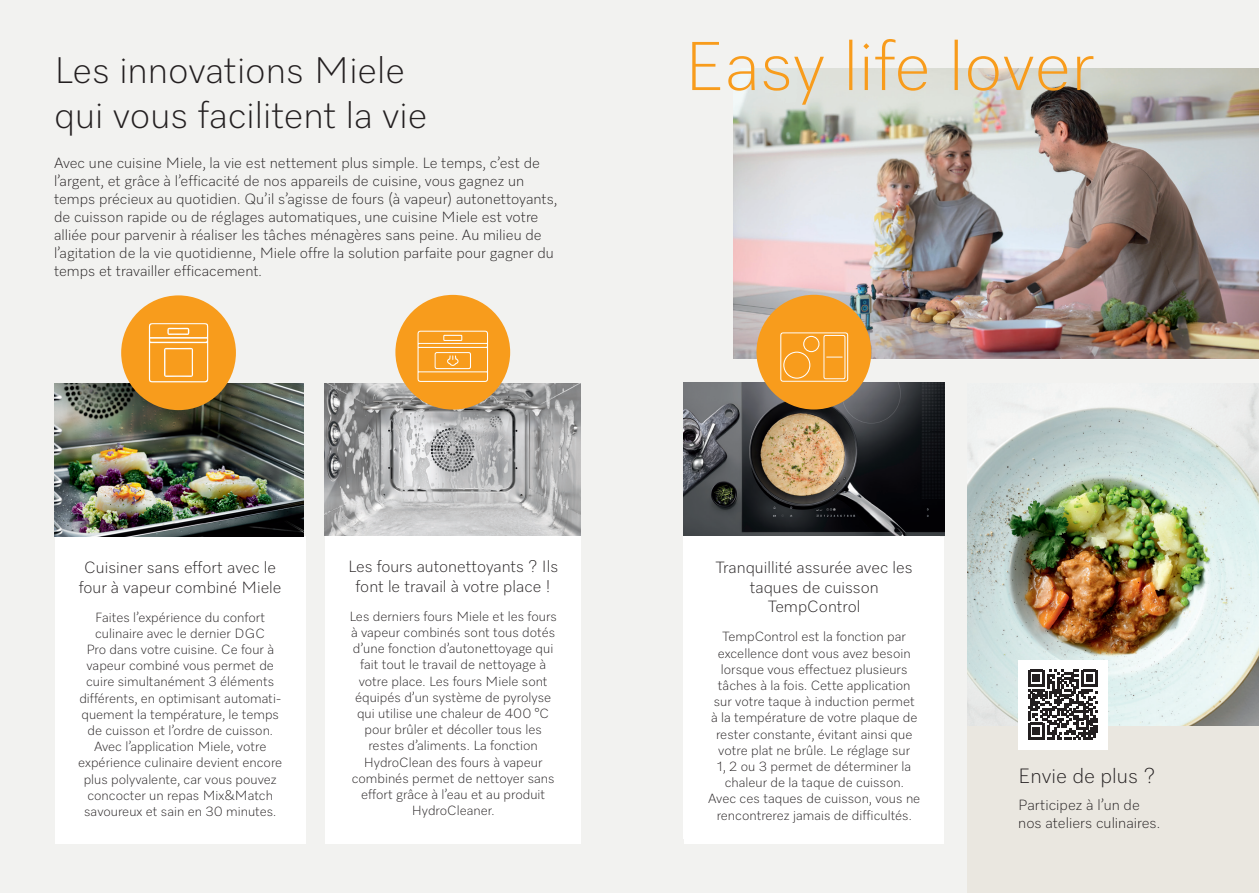
<style>
.page{position:relative;width:1259px;height:893px;background:#f2f2f0}
.page>*{position:absolute;margin:0;border:0;box-sizing:border-box;transform-origin:0 0}
.t1{font:300 70.5px "Miele Elements";color:#f89c1c}
.t2{font:300 37.5px/45px "Miele Elements";color:#231f20}
.t3{font:300 21px "Miele Elements";color:#231f20}
.t4{font:300 16.5px/19.8px "Miele Elements";color:#231f20;text-align:center}
.t5{font:300 15px/18px "Miele Elements";color:#231f20}
.t6{font:300 13.5px/16.2px "Miele Elements";color:#231f20;text-align:center}
</style>
<div class="page">
<div style="left:55px;top:537px;width:251px;height:307px;background:#fff"></div>
<img style="left:54px;top:384px;width:249px;height:153px">
<div style="left:121px;top:295px;width:115px;height:115px;background:#f89c1c;border-radius:50%"></div>
<svg style="left:149px;top:323px;width:59px;height:59px"></svg>
<div style="left:325px;top:536px;width:256px;height:308px;background:#fff"></div>
<img style="left:325px;top:383px;width:256px;height:153px">
<div style="left:395px;top:295px;width:115px;height:115px;background:#f89c1c;border-radius:50%"></div>
<svg style="left:417px;top:331px;width:71px;height:51px"></svg>
<img style="left:733px;top:69px;width:526px;height:290px">
<img style="left:968px;top:383px;width:291px;height:343px">
<div style="left:968px;top:726px;width:291px;height:167px;background:#eae7e0"></div>
<div style="left:684px;top:537px;width:260px;height:306px;background:#fff"></div>
<img style="left:683px;top:383px;width:261px;height:153px">
<div style="left:756px;top:295px;width:115px;height:114px;background:#f89c1c;border-radius:50%"></div>
<svg style="left:780px;top:332px;width:68px;height:50px"></svg>
<div style="left:783px;top:352px;width:27px;height:27px;border:1px solid #fff;border-radius:50%"></div>
<div style="left:803px;top:336px;width:16px;height:16px;border:1px solid #fff;border-radius:50%"></div>
<div style="left:1018px;top:660px;width:89px;height:89px;background:#fff"></div>
<svg style="left:1028px;top:670px;width:70px;height:70px"></svg>
<h2 class="t2" style="left:54px;top:46px;width:375px">Les innovations Miele qui vous facilitent la vie</h2>
<p class="t5" style="left:54px;top:153px;width:505px">Avec une cuisine Miele, la vie est nettement plus simple. Le temps, c’est de l’argent, et grâce à l’efficacité de nos appareils de cuisine, vous gagnez un temps précieux au quotidien. Qu’il s’agisse de fours (à vapeur) autonettoyants, de cuisson rapide ou de réglages automatiques, une cuisine Miele est votre alliée pour parvenir à réaliser les tâches ménagères sans peine. Au milieu de l’agitation de la vie quotidienne, Miele offre la solution parfaite pour gagner du temps et travailler efficacement.</p>
<p class="t4" style="left:79px;top:557px;width:204px">Cuisiner sans effort avec le four à vapeur combiné Miele</p>
<p class="t6" style="left:78px;top:608px;width:205px">Faites l’expérience du confort culinaire avec le dernier DGC<br>Pro dans votre cuisine. Ce four à vapeur combiné vous permet de cuire simultanément 3 éléments différents, en optimisant automati&shy;quement la température, le temps de cuisson et l’ordre de cuisson.<br>Avec l’application Miele, votre expérience culinaire devient encore plus polyvalente, car vous pouvez concocter un repas Mix&amp;Match savoureux et sain en 30 minutes.</p>
<p class="t4" style="left:348px;top:556px;width:212px">Les fours autonettoyants ? Ils font le travail à votre place !</p>
<p class="t6" style="left:349px;top:607px;width:209px">Les derniers fours Miele et les fours à vapeur combinés sont tous dotés d’une fonction d’autonettoyage qui fait tout le travail de nettoyage à votre place. Les fours Miele sont équipés d’un système de pyrolyse qui utilise une chaleur de 400 °C pour brûler et décoller tous les restes d’aliments. La fonction<br>HydroClean des fours à vapeur combinés permet de nettoyer sans effort grâce à l’eau et au produit<br>HydroCleaner.</p>
<h1 class="t1" style="left:683px;top:21px;width:412px">Easy life lover</h1>
<p class="t4" style="left:716px;top:557px;width:198px">Tranquillité assurée avec les taques de cuisson<br>TempControl</p>
<p class="t6" style="left:708px;top:628px;width:214px">TempControl est la fonction par excellence dont vous avez besoin lorsque vous effectuez plusieurs tâches à la fois. Cette application sur votre taque à induction permet<br>à la température de votre plaque de rester constante, évitant ainsi que votre plat ne brûle. Le réglage sur<br>1, 2 ou 3 permet de déterminer la chaleur de la taque de cuisson.<br>Avec ces taques de cuisson, vous ne rencontrerez jamais de difficultés.</p>
<h3 class="t3" style="left:1018px;top:762px;width:139px">Envie de plus ?</h3>
<p class="t5" style="left:1018px;top:795px;width:143px">Participez à l’un de nos ateliers culinaires.</p>
</div>
